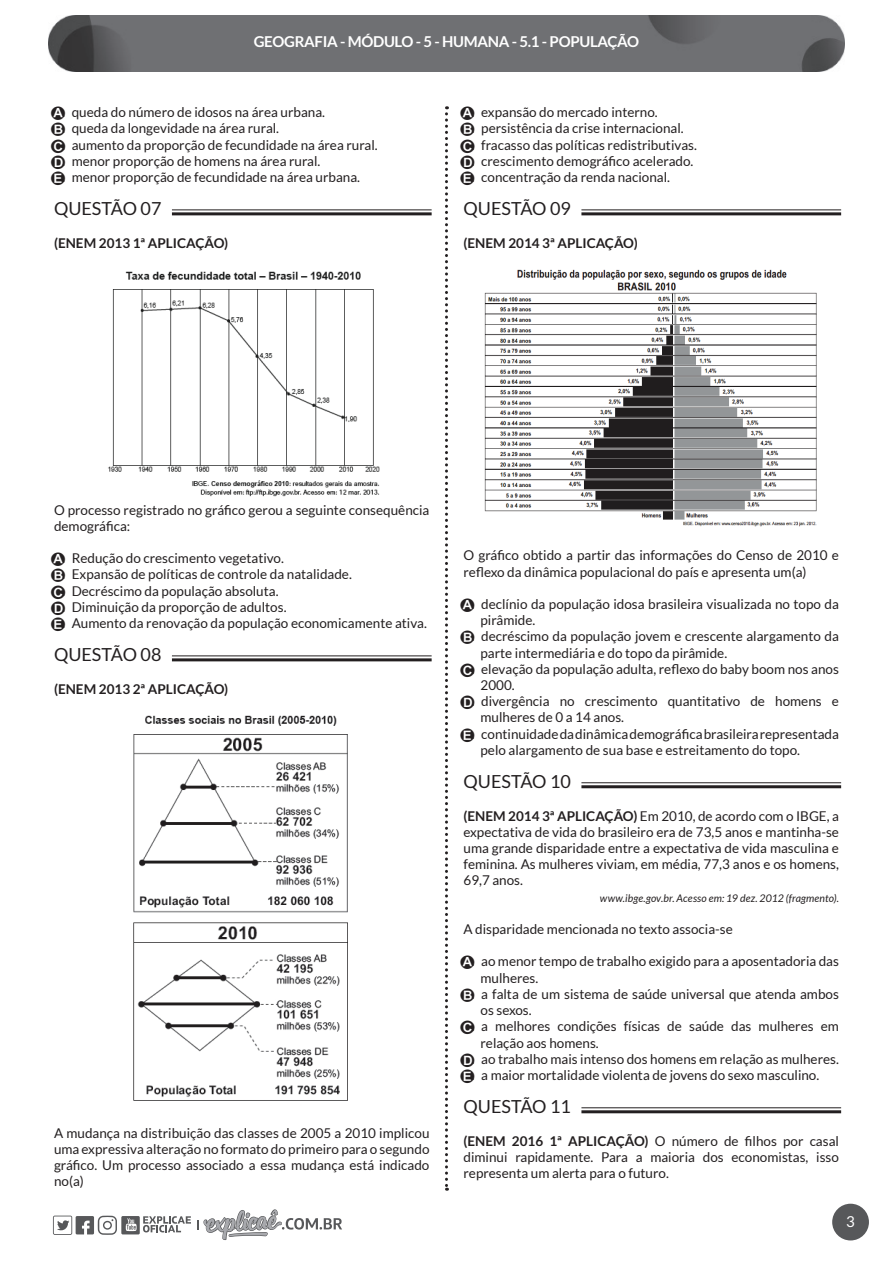
<style>
.page{position:relative;width:893px;height:1263px;background:#fff}
.page>*{position:absolute;margin:0;border:0;box-sizing:border-box;transform-origin:0 0}
.t1{font:18px "Lato";color:#231f20}
.t2{font:700 15px "Lato";letter-spacing:-.02em;color:#fff}
.t3{font:15px "Lato";color:#fff}
.t4{font:13.5px/16.2px "Lato";color:#231f20}
.t5{font:700 13.5px "Lato";color:#231f20}
.t6{font:italic 10.5px "Lato";letter-spacing:.01em;color:#231f20}
.s1{font-family:"Enemfiq";font-size:15px}
.s2{font-weight:700}
</style>
<div class="page">
<svg style="left:197px;top:1209px;width:145px;height:31px"></svg>
<svg style="left:53px;top:1215px;width:138px;height:20px"></svg>
<svg style="left:445px;top:106px;width:3px;height:1085px"></svg>
<div style="left:832px;top:1204px;width:37px;height:36px;background:#57585a;border-radius:50%"></div>
<img style="left:49px;top:15px;width:795px;height:57px">
<hr style="left:172px;top:209px;width:260px;height:1px;background:#231f20">
<hr style="left:172px;top:212px;width:260px;height:3px;background:#231f20">
<img style="left:108px;top:271px;width:272px;height:226px">
<hr style="left:172px;top:655px;width:260px;height:1px;background:#231f20">
<hr style="left:172px;top:658px;width:260px;height:3px;background:#231f20">
<img style="left:133px;top:715px;width:215px;height:386px">
<hr style="left:581px;top:209px;width:260px;height:1px;background:#231f20">
<hr style="left:581px;top:212px;width:260px;height:3px;background:#231f20">
<img style="left:484px;top:269px;width:333px;height:258px">
<hr style="left:581px;top:782px;width:260px;height:1px;background:#231f20">
<hr style="left:581px;top:785px;width:260px;height:3px;background:#231f20">
<hr style="left:581px;top:1107px;width:260px;height:1px;background:#231f20">
<hr style="left:581px;top:1110px;width:260px;height:3px;background:#231f20">
<p class="t2" style="left:254px;top:33px;width:387px">GEOGRAFIA - MÓDULO - 5 - HUMANA - 5.1 - POPULAÇÃO</p>
<p class="t4" style="left:54px;top:104px;width:325px"><span class="s1">A.</span> queda do número de idosos na área urbana.<br><span class="s1">B.</span> queda da longevidade na área rural.<br><span class="s1">C.</span> aumento da proporção de fecundidade na área rural.<br><span class="s1">D.</span> menor proporção de homens na área rural.<br><span class="s1">E.</span> menor proporção de fecundidade na área urbana.</p>
<h1 class="t1" style="left:54px;top:199px;width:109px">QUESTÃO 07</h1>
<p class="t5" style="left:54px;top:235px;width:176px">(ENEM 2013 1ª APLICAÇÃO)</p>
<p class="t4" style="left:463px;top:104px;width:235px"><span class="s1">A.</span> expansão do mercado interno.<br><span class="s1">B.</span> persistência da crise internacional.<br><span class="s1">C.</span> fracasso das políticas redistributivas.<br><span class="s1">D.</span> crescimento demográfico acelerado.<br><span class="s1">E.</span> concentração da renda nacional.</p>
<h1 class="t1" style="left:463px;top:199px;width:109px">QUESTÃO 09</h1>
<p class="t5" style="left:463px;top:235px;width:176px">(ENEM 2014 3ª APLICAÇÃO)</p>
<p class="t4" style="left:54px;top:501px;width:377px">O processo registrado no gráfico gerou a seguinte consequência demográfica:</p>
<p class="t4" style="left:54px;top:550px;width:374px"><span class="s1">A.</span> Redução do crescimento vegetativo.<br><span class="s1">B.</span> Expansão de políticas de controle da natalidade.<br><span class="s1">C.</span> Decréscimo da população absoluta.<br><span class="s1">D.</span> Diminuição da proporção de adultos.<br><span class="s1">E.</span> Aumento da renovação da população economicamente ativa.</p>
<h1 class="t1" style="left:54px;top:645px;width:109px">QUESTÃO 08</h1>
<p class="t5" style="left:54px;top:681px;width:176px">(ENEM 2013 2ª APLICAÇÃO)</p>
<p class="t4" style="left:54px;top:1124px;width:377px;text-align:justify">A mudança na distribuição das classes de 2005 a 2010 implicou uma expressiva alteração no formato do primeiro para o segundo gráfico. Um processo associado a essa mudança está indicado no(a)</p>
<p class="t4" style="left:463px;top:547px;width:377px">O gráfico obtido a partir das informações do Censo de 2010 e reflexo da dinâmica populacional do país e apresenta um(a)</p>
<p class="t4" style="left:463px;top:596px;width:377px"><span class="s1">A.</span> declínio da população idosa brasileira visualizada no topo da</p>
<p class="t4" style="left:480px;top:612px;width:56px">pirâmide.</p>
<p class="t4" style="left:463px;top:628px;width:377px"><span class="s1">B.</span> decréscimo da população jovem e crescente alargamento da</p>
<p class="t4" style="left:480px;top:645px;width:248px">parte intermediária e do topo da pirâmide.</p>
<p class="t4" style="left:463px;top:661px;width:377px"><span class="s1">C.</span> elevação da população adulta, reflexo do baby boom nos anos</p>
<p class="t4" style="left:480px;top:677px;width:36px">2000.</p>
<p class="t4" style="left:463px;top:693px;width:377px"><span class="s1">D.</span> divergência no crescimento quantitativo de homens e</p>
<p class="t4" style="left:480px;top:709px;width:145px">mulheres de 0 a 14 anos.</p>
<p class="t4" style="left:463px;top:726px;width:377px"><span class="s1">E.</span> continuidade da dinâmica demográfica brasileira representada</p>
<p class="t4" style="left:480px;top:742px;width:321px">pelo alargamento de sua base e estreitamento do topo.</p>
<h1 class="t1" style="left:463px;top:772px;width:109px">QUESTÃO 10</h1>
<p class="t4" style="left:463px;top:807px;width:377px;text-align:justify"><span class="s2">(ENEM 2014 3ª APLICAÇÃO)</span> Em 2010, de acordo com o IBGE, a expectativa de vida do brasileiro era de 73,5 anos e mantinha-se uma grande disparidade entre a expectativa de vida masculina e feminina. As mulheres viviam, em média, 77,3 anos e os homens, 69,7 anos.</p>
<p class="t6" style="left:600px;top:892px;width:241px">www.ibge.gov.br. Acesso em: 19 dez. 2012 (fragmento).</p>
<p class="t4" style="left:463px;top:921px;width:271px">A disparidade mencionada no texto associa-se</p>
<p class="t4" style="left:463px;top:953px;width:377px"><span class="s1">A.</span> ao menor tempo de trabalho exigido para a aposentadoria das</p>
<p class="t4" style="left:480px;top:969px;width:59px">mulheres.</p>
<p class="t4" style="left:463px;top:986px;width:377px"><span class="s1">B.</span> a falta de um sistema de saúde universal que atenda ambos</p>
<p class="t4" style="left:480px;top:1002px;width:53px">os sexos.</p>
<p class="t4" style="left:463px;top:1018px;width:377px"><span class="s1">C.</span> a melhores condições físicas de saúde das mulheres em</p>
<p class="t4" style="left:480px;top:1034px;width:120px">relação aos homens.</p>
<p class="t4" style="left:463px;top:1050px;width:377px"><span class="s1">D.</span> ao trabalho mais intenso dos homens em relação as mulheres.</p>
<p class="t4" style="left:463px;top:1067px;width:357px"><span class="s1">E.</span> a maior mortalidade violenta de jovens do sexo masculino.</p>
<h1 class="t1" style="left:463px;top:1097px;width:109px">QUESTÃO 11</h1>
<p class="t4" style="left:463px;top:1132px;width:377px;text-align:justify"><span class="s2">(ENEM 2016 1ª APLICAÇÃO)</span> O número de filhos por casal diminui rapidamente. Para a maioria dos economistas, isso representa um alerta para o futuro.</p>
<p class="t3" style="left:846px;top:1213px;width:10px">3</p>
</div>
